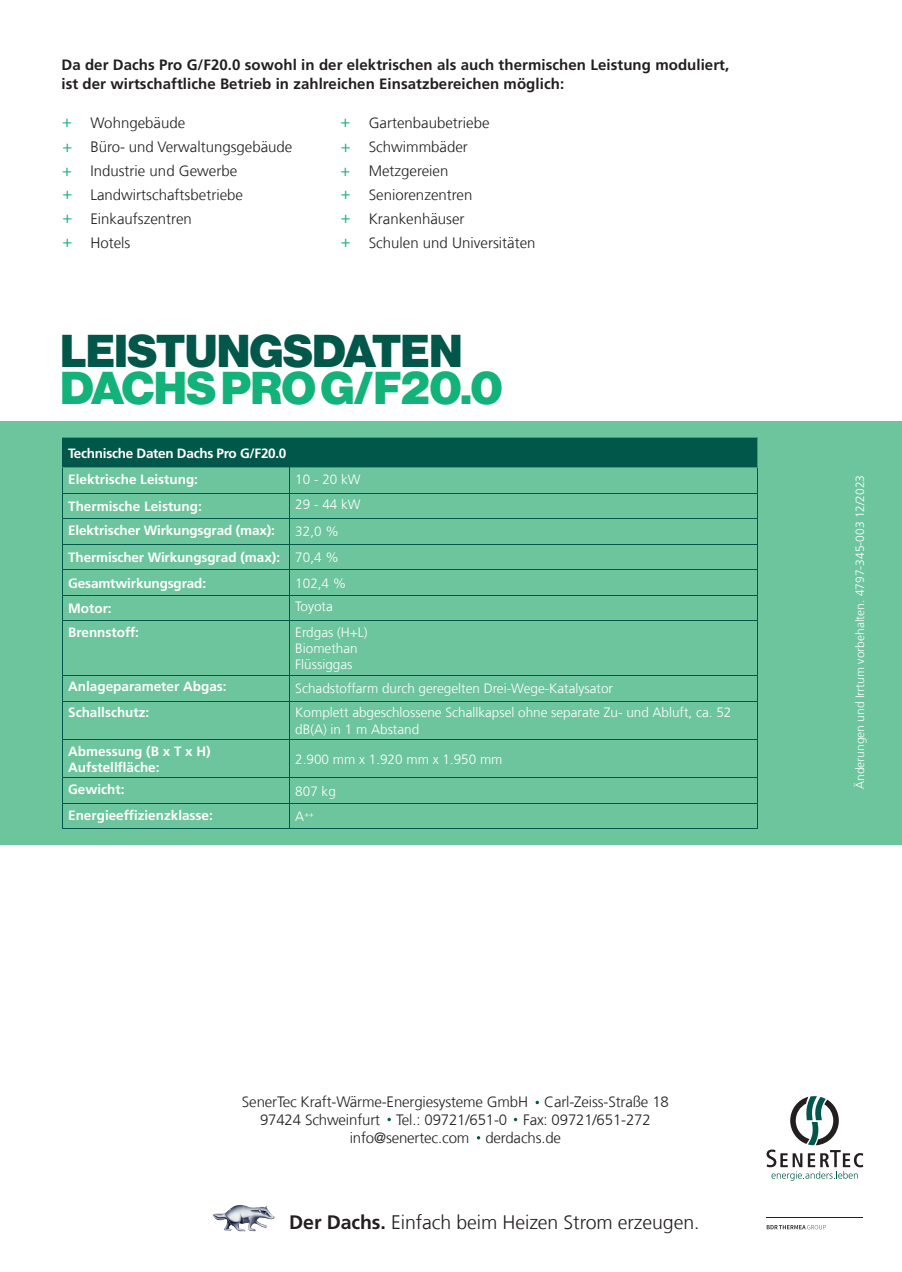
<style>
.page{position:relative;width:902px;height:1272px;background:#fff}
.page>*{position:absolute;margin:0;border:0;box-sizing:border-box;transform-origin:0 0}
.t1{font:900 45px "Haas Grot Disp 95";letter-spacing:-.005em;color:#13b27b}
.t2{font:900 45px "Haas Grot Disp 95";letter-spacing:-.005em;color:#015749}
.t3{font:300 19.5px "Frutiger LT Com";letter-spacing:-.005em;color:#231f20}
.t4{font:300 16.5px/24px "Frutiger LT Com";color:#13b27b;text-align:justify}
.t5{font:300 15px/24px "Frutiger LT Com";color:#231f20}
.t6{font:700 15px/19.5px "Frutiger LT Com";letter-spacing:.005em;color:#231f20}
.t7{font:700 13.5px/25.5px "Frutiger LT Com";color:#fff;text-align:justify}
.t8{font:300 13.5px/16.2px "Frutiger LT Com";color:#fff}
.t9{font:700 13.5px/26px "Frutiger LT Com";letter-spacing:-.02em;color:#fff}
.t10{font:300 12px "Frutiger LT Com";color:#fff}
.t11{font:300 7.8px "Frutiger LT Com";color:#fff}
.s1{font-weight:300}
.s2{font-size:13.5px}
.s3{font-weight:700}
</style>
<div class="page">
<img style="left:213px;top:1205px;width:62px;height:26px">
<svg style="left:535px;top:1100px;width:4px;height:4px"></svg>
<svg style="left:387px;top:1117px;width:4px;height:4px"></svg>
<div style="left:0;top:421px;width:901px;height:423px;background:#6dc59d"></div>
<div style="left:62px;top:438px;width:695px;height:29px;background:#015749"></div>
<hr style="left:62px;top:493px;width:227px;height:1px;background:#015749">
<hr style="left:289px;top:493px;width:468px;height:1px;background:#015749">
<hr style="left:62px;top:518px;width:227px;height:1px;background:#015749">
<hr style="left:289px;top:518px;width:468px;height:1px;background:#015749">
<hr style="left:62px;top:544px;width:227px;height:1px;background:#015749">
<hr style="left:289px;top:544px;width:468px;height:1px;background:#015749">
<hr style="left:62px;top:569px;width:227px;height:1px;background:#015749">
<hr style="left:289px;top:569px;width:468px;height:1px;background:#015749">
<hr style="left:62px;top:595px;width:227px;height:1px;background:#015749">
<svg style="left:62px;top:468px;width:1px;height:152px"></svg>
<hr style="left:289px;top:595px;width:468px;height:1px;background:#015749">
<hr style="left:62px;top:620px;width:227px;height:1px;background:#015749">
<hr style="left:62px;top:621px;width:1px;height:54px;background:#015749">
<hr style="left:289px;top:620px;width:468px;height:1px;background:#015749">
<hr style="left:756px;top:621px;width:1px;height:54px;background:#015749">
<hr style="left:62px;top:675px;width:227px;height:1px;background:#015749">
<svg style="left:62px;top:676px;width:1px;height:25px"></svg>
<hr style="left:289px;top:675px;width:468px;height:1px;background:#015749">
<svg style="left:289px;top:676px;width:1px;height:25px"></svg>
<hr style="left:62px;top:701px;width:227px;height:1px;background:#015749">
<hr style="left:62px;top:701px;width:1px;height:38px;background:#015749">
<hr style="left:289px;top:701px;width:468px;height:1px;background:#015749">
<hr style="left:289px;top:701px;width:1px;height:38px;background:#015749">
<hr style="left:756px;top:701px;width:1px;height:38px;background:#015749">
<hr style="left:62px;top:739px;width:227px;height:1px;background:#015749">
<hr style="left:62px;top:739px;width:1px;height:38px;background:#015749">
<hr style="left:289px;top:739px;width:468px;height:1px;background:#015749">
<hr style="left:289px;top:739px;width:1px;height:38px;background:#015749">
<hr style="left:756px;top:739px;width:1px;height:38px;background:#015749">
<hr style="left:62px;top:777px;width:227px;height:1px;background:#015749">
<hr style="left:289px;top:777px;width:468px;height:1px;background:#015749">
<hr style="left:62px;top:803px;width:227px;height:1px;background:#015749">
<svg style="left:62px;top:778px;width:1px;height:50px"></svg>
<hr style="left:289px;top:803px;width:468px;height:1px;background:#015749">
<svg style="left:289px;top:778px;width:1px;height:50px"></svg>
<hr style="left:62px;top:828px;width:227px;height:1px;background:#015749">
<hr style="left:289px;top:828px;width:468px;height:1px;background:#015749">
<hr style="left:62px;top:437px;width:227px;height:1px;background:#13b27b">
<hr style="left:289px;top:437px;width:468px;height:1px;background:#13b27b">
<hr style="left:62px;top:467px;width:227px;height:1px;background:#13b27b">
<hr style="left:289px;top:467px;width:468px;height:1px;background:#13b27b">
<svg style="left:289px;top:468px;width:1px;height:152px"></svg>
<hr style="left:289px;top:621px;width:1px;height:54px;background:#015749">
<svg style="left:766px;top:1096px;width:97px;height:84px"></svg>
<svg style="left:766px;top:1225px;width:59px;height:4px"></svg>
<hr style="left:766px;top:1216px;width:96px;height:1px;background:#231f20">
<p class="t6" style="left:61px;top:55px;width:669px">Da der Dachs Pro G/F20.0 sowohl in der elektrischen als auch thermischen Leistung moduliert, ist der wirtschaftliche Betrieb in zahlreichen Einsatzbereichen möglich:</p>
<p class="t5" style="left:90px;top:111px;width:203px">Wohngebäude<br>Büro- und Verwaltungsgebäude<br>Industrie und Gewerbe<br>Landwirtschaftsbetriebe<br>Einkaufszentren<br>Hotels</p>
<p class="t4" style="left:62px;top:110px;width:12px">+ + + + + +</p>
<p class="t5" style="left:368px;top:111px;width:168px">Gartenbaubetriebe<br>Schwimmbäder<br>Metzgereien<br>Seniorenzentren<br>Krankenhäuser<br>Schulen und Universitäten</p>
<p class="t4" style="left:340px;top:110px;width:12px">+ + + + + +</p>
<h1 class="t2" style="left:60px;top:325px;width:403px">LEISTUNGSDATEN</h1>
<h1 class="t1" style="left:60px;top:361px;width:443px">DACHS PRO G/F20.0</h1>
<p class="t9" style="left:68px;top:440px;width:220px">Technische Daten Dachs Pro G/F20.0<br>Elektrische Leistung:</p>
<p class="t8" style="left:295px;top:471px;width:67px">10 - 20 kW</p>
<p class="t7" style="left:68px;top:493px;width:135px">Thermische Leistung:</p>
<p class="t8" style="left:295px;top:496px;width:67px">29 - 44 kW</p>
<p class="t7" style="left:68px;top:517px;width:208px">Elektrischer Wirkungsgrad (max):</p>
<p class="t7" style="left:68px;top:519px;width:272px;text-indent:227px"><span class="s1">32,0 % </span>Thermischer Wirkungsgrad (max): <span class="s1">70,4 % </span>Gesamtwirkungsgrad:</p>
<p class="t8" style="left:295px;top:575px;width:53px">102,4 %</p>
<p class="t7" style="left:68px;top:595px;width:45px">Motor:</p>
<p class="t8" style="left:295px;top:598px;width:39px">Toyota</p>
<p class="t7" style="left:68px;top:619px;width:72px">Brennstoff:</p>
<p class="t8" style="left:295px;top:624px;width:74px">Erdgas (H+L)<br>Biomethan<br>Flüssiggas</p>
<p class="t7" style="left:68px;top:674px;width:160px">Anlageparameter Abgas:</p>
<p class="t8" style="left:295px;top:680px;width:319px">Schadstoffarm durch geregelten Drei-Wege-Katalysator</p>
<p class="t7" style="left:68px;top:700px;width:82px">Schallschutz:</p>
<p class="t8" style="left:295px;top:704px;width:437px">Komplett abgeschlossene Schallkapsel ohne separate Zu- und Abluft, ca. 52 dB(A) in 1 m Abstand</p>
<p class="t7" style="left:68px;top:743px;width:144px;line-height:16.2px">Abmessung (B x T x H)<br>Aufstellfläche:</p>
<p class="t8" style="left:295px;top:751px;width:209px">2.900 mm x 1.920 mm x 1.950 mm</p>
<p class="t7" style="left:68px;top:776px;width:58px">Gewicht:</p>
<p class="t8" style="left:295px;top:783px;width:42px">807 kg</p>
<p class="t7" style="left:68px;top:802px;width:146px">Energieeffizienzklasse:</p>
<p class="t11" style="left:295px;top:809px;width:20px"><span class="s2">A</span>++</p>
<p class="t5" style="left:242px;top:1092px;width:428px;line-height:18px;text-align:center">SenerTec Kraft-Wärme-Energiesysteme GmbH Carl-Zeiss-Straße 18<br>97424 Schweinfurt Tel.: 09721/651-0 Fax: 09721/651-272 info@senertec.com derdachs.de</p>
<h2 class="t3" style="left:289px;top:1211px;width:411px"><span class="s3">Der Dachs.</span> Einfach beim Heizen Strom erzeugen.</h2>
<p class="t10" style="left:853px;top:789px;width:316px;rotate:-90deg">Änderungen und Irrtum vorbehalten. 4797-345-003 12/2023</p>
</div>
